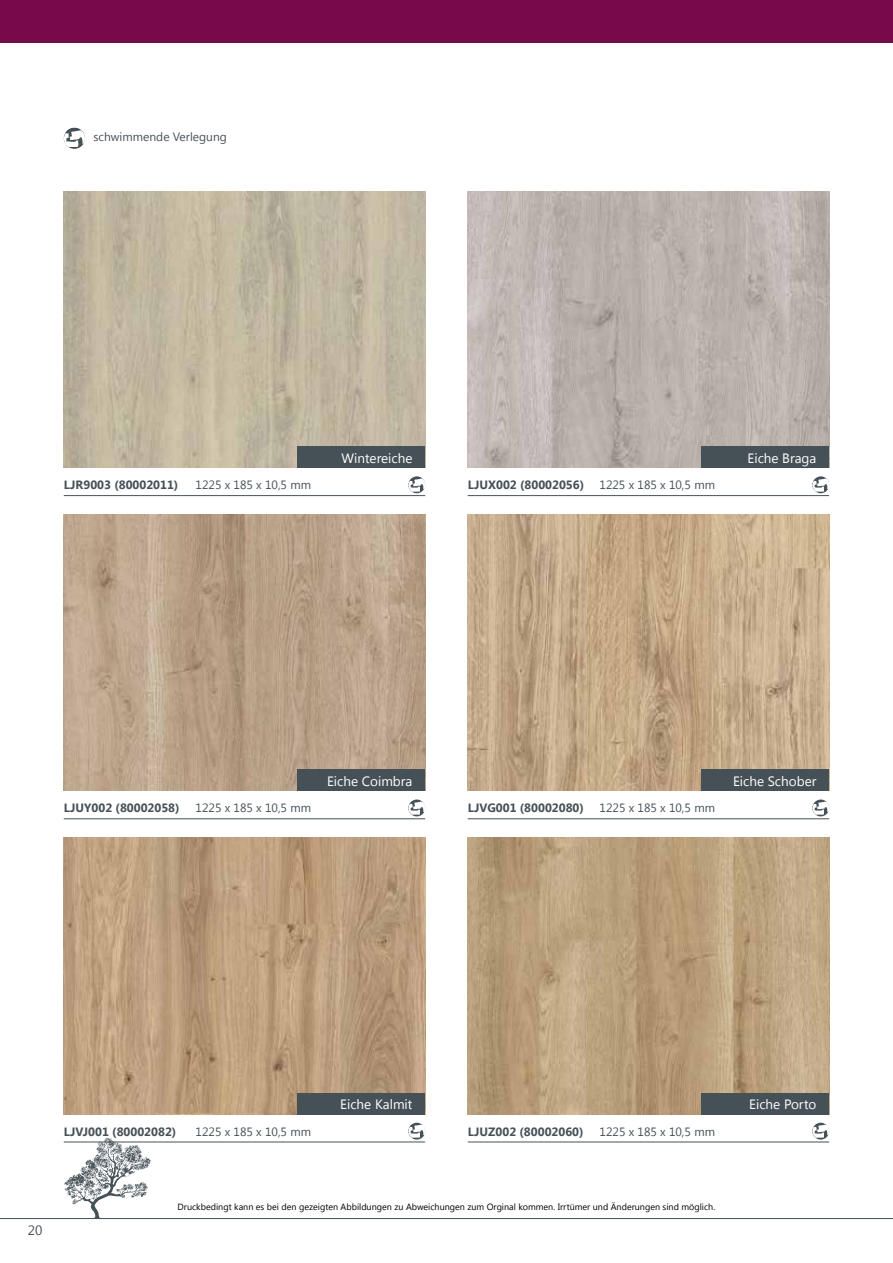
<style>
.page{position:relative;width:893px;height:1263px;background:#fff}
.page>*{position:absolute;margin:0;border:0;box-sizing:border-box;transform-origin:0 0}
.t1{font:13.5px "Segoe UI";color:#fff}
.t2{font:13.5px "Segoe UI";color:#465157}
.t3{font:12px "Segoe UI";color:#465157}
.t4{font:700 12px "Segoe UI";color:#465157}
.t5{font:9px "Segoe UI";color:#000}
</style>
<div class="page">
<hr style="left:64px;top:1142px;width:361px;height:1px;background:#465157">
<hr style="left:468px;top:1142px;width:361px;height:1px;background:#465157">
<div style="left:0;top:0;width:893px;height:43px;background:#770a48"></div>
<img style="left:468px;top:514px;width:361px;height:277px">
<img style="left:468px;top:191px;width:361px;height:277px">
<img style="left:64px;top:514px;width:361px;height:277px">
<img style="left:64px;top:191px;width:361px;height:277px">
<img style="left:64px;top:838px;width:361px;height:276px">
<img style="left:468px;top:838px;width:361px;height:276px">
<div style="left:298px;top:446px;width:127px;height:22px;background:#465157"></div>
<div style="left:298px;top:770px;width:127px;height:21px;background:#465157"></div>
<div style="left:298px;top:1093px;width:127px;height:21px;background:#465157"></div>
<div style="left:702px;top:446px;width:127px;height:22px;background:#465157"></div>
<div style="left:702px;top:770px;width:127px;height:21px;background:#465157"></div>
<div style="left:702px;top:1093px;width:127px;height:21px;background:#465157"></div>
<hr style="left:64px;top:495px;width:361px;height:1px;background:#465157">
<hr style="left:64px;top:818px;width:361px;height:1px;background:#465157">
<hr style="left:468px;top:495px;width:361px;height:1px;background:#465157">
<hr style="left:468px;top:818px;width:361px;height:1px;background:#465157">
<img style="left:64px;top:128px;width:21px;height:21px;border-radius:11px">
<img style="left:408px;top:476px;width:17px;height:17px;border-radius:9px">
<img style="left:408px;top:799px;width:17px;height:17px;border-radius:9px">
<img style="left:408px;top:1123px;width:17px;height:17px;border-radius:9px">
<img style="left:812px;top:476px;width:17px;height:17px;border-radius:9px">
<img style="left:812px;top:799px;width:17px;height:17px;border-radius:9px">
<img style="left:812px;top:1123px;width:17px;height:17px;border-radius:9px">
<hr style="left:0;top:1218px;width:893px;height:1px;background:#465157">
<svg style="left:64px;top:1137px;width:87px;height:81px"></svg>
<p class="t3" style="left:94px;top:128px;width:135px">schwimmende Verlegung</p>
<p class="t4" style="left:64px;top:476px;width:116px">LJR9003 (80002011)</p>
<p class="t3" style="left:196px;top:477px;width:117px">1225 x 185 x 10,5 mm</p>
<p class="t1" style="left:342px;top:449px;width:72px">Wintereiche</p>
<p class="t4" style="left:468px;top:476px;width:118px">LJUX002 (80002056)</p>
<p class="t3" style="left:600px;top:477px;width:117px">1225 x 185 x 10,5 mm</p>
<p class="t1" style="left:748px;top:449px;width:70px">Eiche Braga</p>
<p class="t4" style="left:64px;top:800px;width:117px">LJUY002 (80002058)</p>
<p class="t3" style="left:196px;top:800px;width:117px">1225 x 185 x 10,5 mm</p>
<p class="t1" style="left:327px;top:772px;width:87px">Eiche Coimbra</p>
<p class="t4" style="left:468px;top:800px;width:118px">LJVG001 (80002080)</p>
<p class="t3" style="left:600px;top:800px;width:117px">1225 x 185 x 10,5 mm</p>
<p class="t1" style="left:733px;top:772px;width:85px">Eiche Schober</p>
<p class="t4" style="left:64px;top:1123px;width:114px">LJVJ001 (80002082)</p>
<p class="t3" style="left:196px;top:1123px;width:117px">1225 x 185 x 10,5 mm</p>
<p class="t1" style="left:340px;top:1095px;width:74px">Eiche Kalmit</p>
<p class="t4" style="left:468px;top:1123px;width:117px">LJUZ002 (80002060)</p>
<p class="t3" style="left:600px;top:1123px;width:117px">1225 x 185 x 10,5 mm</p>
<p class="t2" style="left:28px;top:1220px;width:16px">20</p>
<p class="t5" style="left:178px;top:1200px;width:539px">Druckbedingt kann es bei den gezeigten Abbildungen zu Abweichungen zum Orginal kommen. Irrtümer und Änderungen sind möglich.</p>
<p class="t1" style="left:749px;top:1095px;width:69px">Eiche Porto</p>
</div>
